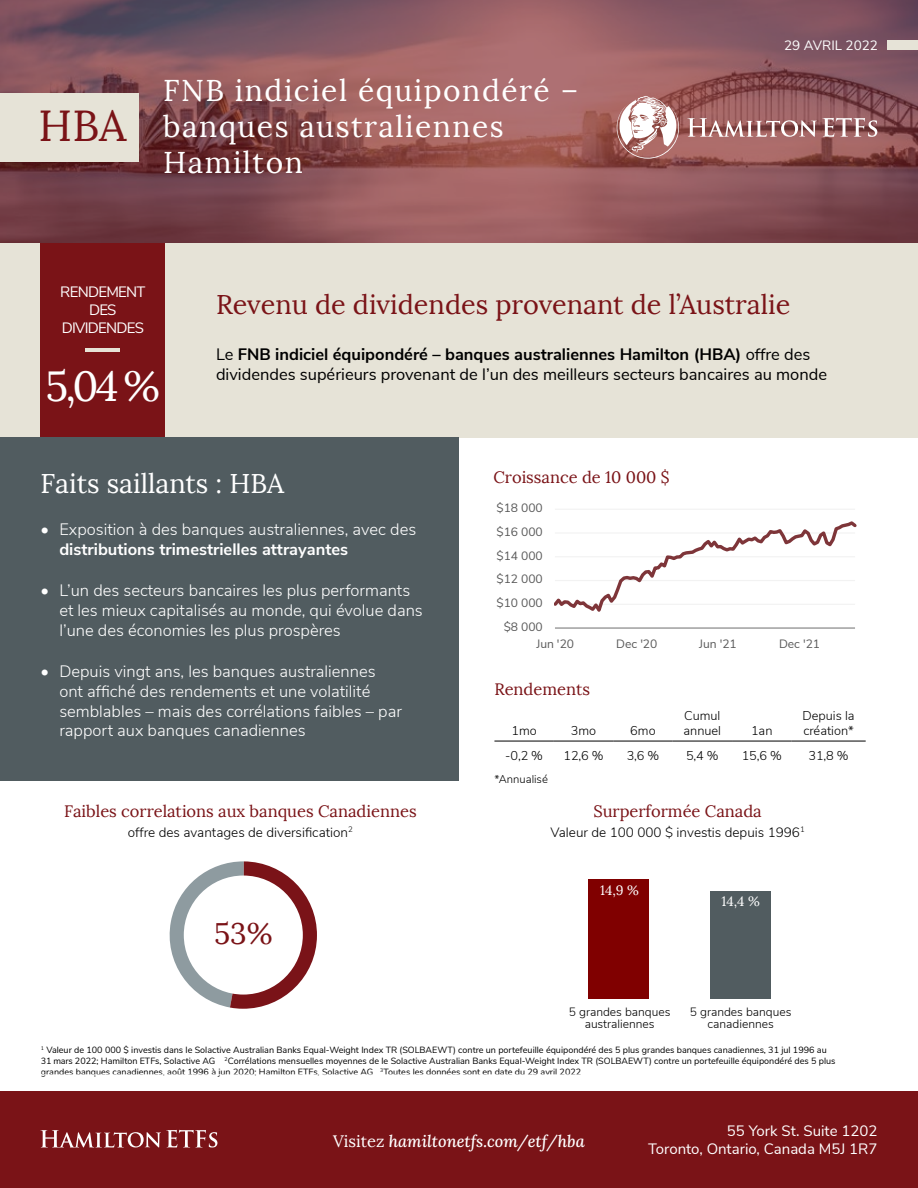
<style>
.page{position:relative;width:918px;height:1188px;background:#fff}
.page>*{position:absolute;margin:0;border:0;box-sizing:border-box;transform-origin:0 0}
.t1{font:43.35px "Lora";color:#7a1317}
.t2{font:42px "Lora";color:#fff}
.t3{font:30px/36px "Lora";letter-spacing:.05em;color:#fff}
.t4{font:29.7px "Lora";color:#7a1317}
.t5{font:27px "Lora";color:#7a1317}
.t6{font:27px "Lora";color:#fff}
.t7{font:300 16.5px/19.8px "Nunito Sans";color:#fff}
.t8{font:16.5px/19.8px "Nunito Sans";color:#000}
.t9{font:16.5px "Lora";color:#7a1317}
.t10{font:700 16.5px "Nunito Sans";color:#fff}
.t11{font:italic 500 16.5px "Lora";color:#fff}
.t12{font:15px/18px "Nunito Sans";color:#fff;text-align:right}
.t13{font:15px/18px "Nunito Sans";letter-spacing:-.05em;color:#fff;text-align:center}
.t14{font:300 13.5px "Nunito Sans";color:#000}
.t15{font:13.5px "Nunito Sans";color:#fff}
.t16{font:13.5px "Lora";color:#fff}
.t17{font:300 12.75px/15.3px "Nunito Sans";color:#000}
.t18{font:12px "Nunito Sans";letter-spacing:-.005em;color:#595959}
.t19{font:300 12px/12px "Nunito Sans";color:#000;text-align:center}
.t20{font:300 11.25px "Nunito Sans";color:#000}
.t21{font:9px/10.8px "Nunito Sans";color:#000}
.s1{font-weight:700}
.s2{font-weight:400;font-style:normal}
</style>
<div class="page">
<div style="left:589px;top:879px;width:60px;height:120px;background:#800000"></div>
<div style="left:710px;top:891px;width:61px;height:108px;background:#515c60"></div>
<div style="left:0;top:243px;width:918px;height:194px;background:#e6e3d7"></div>
<svg style="left:0;top:0;width:918px;height:243px;background:#8a5459"></svg>
<div style="left:0;top:93px;width:139px;height:69px;background:#e6e3d7"></div>
<div style="left:40px;top:243px;width:125px;height:194px;background:#7a1317"></div>
<div style="left:0;top:437px;width:459px;height:344px;background:#515c60"></div>
<hr style="left:86px;top:348px;width:34px;height:4px;background:#e6e3d7">
<div style="left:887px;top:40px;width:31px;height:10px;background:#e6e3d7"></div>
<div style="left:0;top:1092px;width:918px;height:96px;background:#7a1317"></div>
<svg style="left:41px;top:1130px;width:176px;height:18px"></svg>
<svg style="left:687px;top:118px;width:130px;height:19px"></svg>
<svg style="left:823px;top:118px;width:54px;height:19px"></svg>
<svg style="left:617px;top:96px;width:62px;height:63px"></svg>
<svg style="left:169px;top:861px;width:148px;height:148px"></svg>
<div style="left:184px;top:876px;width:119px;height:119px;background:#fff;border-radius:50%"></div>
<hr style="left:494px;top:741px;width:60px;height:1px;background:#000">
<hr style="left:554px;top:741px;width:59px;height:1px;background:#000">
<hr style="left:613px;top:741px;width:60px;height:1px;background:#000">
<hr style="left:673px;top:741px;width:59px;height:1px;background:#000">
<hr style="left:732px;top:741px;width:59px;height:1px;background:#000">
<hr style="left:791px;top:741px;width:75px;height:1px;background:#000">
<hr style="left:555px;top:509px;width:300px;height:1px;background:#f2f2f2">
<hr style="left:555px;top:627px;width:300px;height:2px;background:#7f7f7f">
<svg style="left:555px;top:521px;width:301px;height:91px"></svg>
<h1 class="t1" style="left:39px;top:99px;width:89px">HBA</h1>
<h3 class="t3" style="left:163px;top:72px;width:417px">FNB indiciel équipondéré – banques australiennes<br>Hamilton</h3>
<h3 class="t15" style="left:784px;top:36px;width:95px">29 AVRIL 2022</h3>
<h3 class="t13" style="left:60px;top:282px;width:87px">RENDEMENT<br>DES<br>DIVIDENDES</h3>
<h2 class="t2" style="left:46px;top:360px;width:116px">5,04 %</h2>
<h3 class="t5" style="left:216px;top:287px;width:576px">Revenu de dividendes provenant de l’Australie</h3>
<h3 class="t8" style="left:216px;top:344px;width:613px">Le <span class="s1">FNB indiciel équipondéré – banques australiennes Hamilton (HBA)</span> offre des dividendes supérieurs provenant de l’un des meilleurs secteurs bancaires au monde</h3>
<h3 class="t6" style="left:40px;top:467px;width:245px">Faits saillants : HBA</h3>
<h3 class="t7" style="left:40px;top:518px;width:377px">• Exposition à des banques australiennes, avec des</h3>
<h3 class="t10" style="left:59px;top:537px;width:290px">distributions trimestrielles attrayantes</h3>
<h3 class="t7" style="left:59px;top:579px;width:365px;text-indent:-19px">• L’un des secteurs bancaires les plus performants et les mieux capitalisés au monde, qui évolue dans l’une des économies les plus prospères</h3>
<h3 class="t7" style="left:59px;top:660px;width:344px;text-indent:-19px">• Depuis vingt ans, les banques australiennes ont affiché des rendements et une volatilité semblables – mais des corrélations faibles – par rapport aux banques canadiennes</h3>
<h3 class="t9" style="left:64px;top:801px;width:354px">Faibles correlations aux banques Canadiennes</h3>
<h3 class="t14" style="left:128px;top:822px;width:226px">offre des avantages de diversification<sup>2</sup></h3>
<h3 class="t4" style="left:214px;top:915px;width:60px">53%</h3>
<h3 class="t9" style="left:493px;top:467px;width:178px">Croissance de 10 000 $</h3>
<h3 class="t18" style="left:497px;top:499px;width:48px">$18 000</h3>
<h3 class="t18" style="left:497px;top:523px;width:48px">$16 000</h3>
<h3 class="t18" style="left:497px;top:547px;width:48px">$14 000</h3>
<h3 class="t18" style="left:497px;top:570px;width:48px">$12 000</h3>
<h3 class="t18" style="left:497px;top:594px;width:48px">$10 000</h3>
<h3 class="t18" style="left:504px;top:618px;width:41px">$8 000</h3>
<h3 class="t18" style="left:536px;top:635px;width:39px">Jun '20</h3>
<h3 class="t18" style="left:616px;top:635px;width:43px">Dec '20</h3>
<h3 class="t18" style="left:699px;top:635px;width:39px">Jun '21</h3>
<h3 class="t18" style="left:779px;top:635px;width:43px">Dec '21</h3>
<h3 class="t9" style="left:494px;top:679px;width:97px">Rendements</h3>
<h3 class="t17" style="left:511px;top:722px;width:27px">1mo</h3>
<h3 class="t17" style="left:571px;top:722px;width:27px">3mo</h3>
<h3 class="t17" style="left:630px;top:722px;width:27px">6mo</h3>
<h3 class="t17" style="left:684px;top:707px;width:39px">Cumul annuel</h3>
<h3 class="t17" style="left:751px;top:722px;width:23px">1an</h3>
<h3 class="t17" style="left:803px;top:707px;width:54px">Depuis la création*</h3>
<h3 class="t17" style="left:505px;top:747px;width:39px">-0,2 %</h3>
<h3 class="t17" style="left:564px;top:747px;width:42px">12,6 %</h3>
<h3 class="t17" style="left:627px;top:747px;width:34px">3,6 %</h3>
<h3 class="t17" style="left:686px;top:747px;width:34px">5,4 %</h3>
<h3 class="t17" style="left:742px;top:747px;width:42px">15,6 %</h3>
<h3 class="t17" style="left:809px;top:747px;width:42px">31,8 %</h3>
<p class="t20" style="left:494px;top:771px;width:55px">*Annualisé</p>
<h3 class="t9" style="left:593px;top:801px;width:170px">Surperformée Canada</h3>
<h3 class="t14" style="left:550px;top:822px;width:256px">Valeur de 100 000 $ investis depuis 1996<sup>1</sup></h3>
<h3 class="t16" style="left:600px;top:882px;width:40px">14,9 %</h3>
<h3 class="t16" style="left:722px;top:893px;width:40px">14,4 %</h3>
<h3 class="t19" style="left:569px;top:1005px;width:103px">5 grandes banques australiennes</h3>
<h3 class="t19" style="left:690px;top:1005px;width:103px">5 grandes banques canadiennes</h3>
<p class="t21" style="left:41px;top:1044px;width:796px"><sup>1</sup> Valeur de 100 000 $ investis dans le Solactive Australian Banks Equal-Weight Index TR (SOLBAEWT) contre un portefeuille équipondéré des 5 plus grandes banques canadiennes, 31 jul 1996 au<br>31 mars 2022; Hamilton ETFs, Solactive AG <sup>2</sup>Corrélations mensuelles moyennes de le Solactive Australian Banks Equal-Weight Index TR (SOLBAEWT) contre un portefeuille équipondéré des 5 plus grandes banques canadiennes, août 1996 à jun 2020; Hamilton ETFs, Solactive AG <sup>3</sup>Toutes les données sont en date du 29 avril 2022</p>
<h3 class="t11" style="left:333px;top:1130px;width:253px"><span class="s2">Visitez</span> hamiltonetfs.com/etf/hba</h3>
<h3 class="t12" style="left:648px;top:1120px;width:231px">55 York St. Suite 1202<br>Toronto, Ontario, Canada M5J 1R7</h3>
</div>
